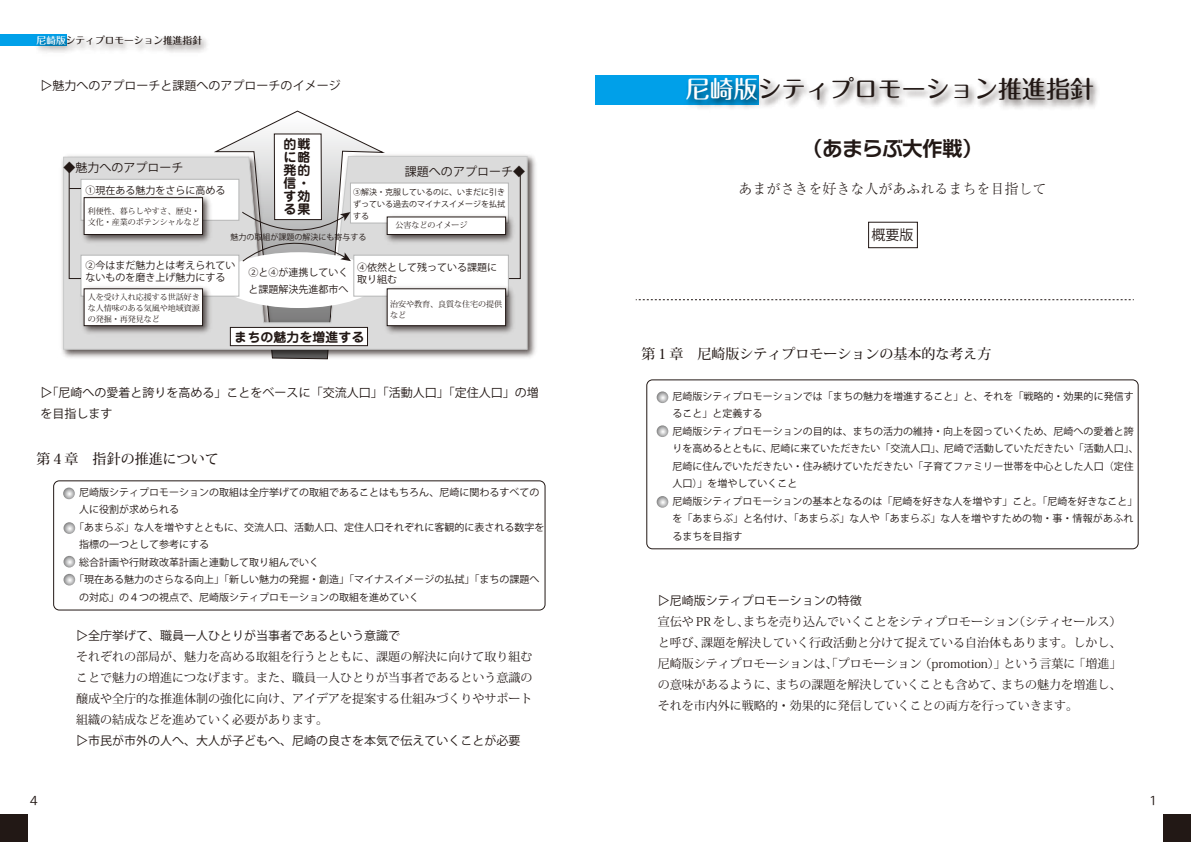
<style>
.page{position:relative;width:1191px;height:842px;background:#fff}
.page>*{position:absolute;margin:0;border:0;box-sizing:border-box;transform-origin:0 0}
.t1{font:500 24px "Maru Fo Pro";color:#221815}
.t2{font:700 20px "Typelabo N Std De";color:#221815}
.t3{font:500 14px "Koz Min Pr 6 N";color:#221815}
.t4{font:300 14px "Ryumin Pro";color:#221815}
.t5{font:14px "Koz Go Pr 6 N";color:#221815}
.t6{font:700 13px/13px "Jun 501 Pro";color:#221815}
.t7{font:12px/21px "Koz Min Pro";color:#221815;text-align:justify}
.t8{font:12px/21px "Koz Go Pro";color:#221815}
.t9{font:12px "Koz Go Pr 6 N";color:#221815}
.t10{font:10px/17.5px "Koz Go Pr 6 N";color:#221815}
.t11{font:500 9.7px "Maru Fo Pro";color:#221815}
.t12{font:8px/11px "Koz Min Pro";color:#221815}
.t13{font:8px/12px "Koz Go Pr 6 N";color:#221815;text-align:justify}
.s1{color:#fff}
.s2{font-family:"Shin Go Pro De"}
</style>
<div class="page">
<div style="left:595px;top:75px;width:164px;height:29px;background:#00a0e9"></div>
<img style="left:680px;top:78px;width:418px;height:31px">
<div style="left:1163px;top:814px;width:28px;height:27px;background:#221815"></div>
<div style="left:0;top:814px;width:28px;height:27px;background:#221815"></div>
<div style="left:0;top:34px;width:66px;height:12px;background:#00a0e9"></div>
<img style="left:37px;top:34px;width:170px;height:19px">
<div style="left:53px;top:480px;width:492px;height:130px;border:1px solid #221815;border-radius:6px"></div>
<svg style="left:63px;top:488px;width:12px;height:11px"></svg>
<svg style="left:63px;top:522px;width:12px;height:12px"></svg>
<svg style="left:63px;top:556px;width:12px;height:11px"></svg>
<svg style="left:63px;top:574px;width:12px;height:11px"></svg>
<svg style="left:218px;top:110px;width:161px;height:40px"></svg>
<img style="left:61px;top:150px;width:475px;height:210px">
<svg style="left:63px;top:155px;width:465px;height:195px;background:#d5d5d5"></svg>
<div style="left:219px;top:252px;width:159px;height:56px;background:#fff;border-radius:50%"></div>
<div style="left:80px;top:255px;width:159px;height:42px;background:#fff;border:1px solid #b5b6b6"></div>
<div style="left:80px;top:179px;width:159px;height:42px;background:#fff;border:1px solid #b5b6b6"></div>
<div style="left:350px;top:183px;width:159px;height:41px;background:#fff;border:1px solid #b5b6b6"></div>
<svg style="left:68px;top:169px;width:14px;height:111px"></svg>
<svg style="left:507px;top:171px;width:14px;height:109px"></svg>
<img style="left:381px;top:211px;width:136px;height:35px">
<div style="left:387px;top:217px;width:119px;height:18px;background:#fff;border:1px solid #221815"></div>
<img style="left:78px;top:283px;width:136px;height:54px">
<div style="left:84px;top:289px;width:119px;height:37px;background:#fff;border:1px solid #221815"></div>
<div style="left:353px;top:255px;width:156px;height:42px;background:#fff;border:1px solid #b5b6b6"></div>
<img style="left:381px;top:283px;width:136px;height:54px">
<div style="left:387px;top:289px;width:119px;height:37px;background:#fff;border:1px solid #221815"></div>
<img style="left:78px;top:192px;width:136px;height:54px">
<div style="left:84px;top:197px;width:119px;height:38px;background:#fff;border:1px solid #221815"></div>
<svg style="left:241px;top:133px;width:110px;height:129px"></svg>
<div style="left:230px;top:327px;width:138px;height:19px;background:#fff;border:1px solid #221815"></div>
<div style="left:868px;top:222px;width:50px;height:26px;border:1px solid #221815"></div>
<div style="left:646px;top:379px;width:492px;height:170px;border:1px solid #221815;border-radius:6px"></div>
<svg style="left:656px;top:391px;width:12px;height:12px"></svg>
<svg style="left:656px;top:425px;width:12px;height:12px"></svg>
<svg style="left:656px;top:496px;width:12px;height:12px"></svg>
<svg style="left:636px;top:299px;width:497px;height:1px"></svg>
<p class="t11" style="left:37px;top:32px;width:167px"><span class="s1">尼崎版</span>シティプロモーション推進指針</p>
<p class="t8" style="left:41px;top:75px;width:302px">▷魅力へのアプローチと課題へのアプローチのイメージ</p>
<h3 class="t6" style="left:283px;top:136px;width:28px">的戦に略発的信・す効る果</h3>
<p class="t9" style="left:64px;top:161px;width:122px">◆魅力へのアプローチ</p>
<p class="t9" style="left:405px;top:165px;width:121px">課題へのアプローチ◆</p>
<p class="t10" style="left:85px;top:182px;width:141px">①現在ある魅力をさらに高める</p>
<p class="t13" style="left:353px;top:186px;width:153px">③解決・克服しているのに、いまだに引きずっている過去のマイナスイメージを払拭する</p>
<p class="t12" style="left:88px;top:205px;width:113px">利便性、暮らしやすさ、歴史・文化・産業のポテンシャルなど</p>
<p class="t12" style="left:395px;top:219px;width:73px">公害などのイメージ</p>
<p class="t13" style="left:230px;top:231px;width:137px">魅力の取組が課題の解決にも寄与する</p>
<p class="t10" style="left:357px;top:261px;width:141px;line-height:12px">④依然として残っている課題に取り組む</p>
<p class="t12" style="left:390px;top:298px;width:113px">治安や教育、良質な住宅の提供など</p>
<p class="t10" style="left:85px;top:260px;width:151px;line-height:12px">②今はまだ魅力とは考えられていないものを磨き上げ魅力にする</p>
<p class="t10" style="left:248px;top:263px;width:101px">②と④が連携していくと課題解決先進都市へ</p>
<p class="t12" style="left:88px;top:291px;width:113px;text-align:justify">人を受け入れ応援する世話好きな人情味のある気風や地域資源の発掘・再発見など</p>
<h3 class="t6" style="left:234px;top:329px;width:132px">まちの魅力を増進する</h3>
<p class="t8" style="left:41px;top:383px;width:500px">▷「尼崎への愛着と誇りを高める」ことをベースに「交流人口」「活動人口」「定住人口」の増を目指します</p>
<h3 class="t3" style="left:37px;top:451px;width:183px">第４章　指針の推進について</h3>
<p class="t10" style="left:79px;top:484px;width:461px">尼崎版シティプロモーションの取組は全庁挙げての取組であることはもちろん、尼崎に関わるすべての</p>
<p class="t10" style="left:79px;top:501px;width:102px">人に役割が求められる</p>
<p class="t10" style="left:74px;top:519px;width:471px">「あまらぶ」な人を増やすとともに、交流人口、活動人口、定住人口それぞれに客観的に表される数字を</p>
<p class="t10" style="left:79px;top:536px;width:132px">指標の一つとして参考にする</p>
<p class="t10" style="left:79px;top:554px;width:242px">総合計画や行財政改革計画と連動して取り組んでいく</p>
<p class="t10" style="left:74px;top:571px;width:466px">「現在ある魅力のさらなる向上」「新しい魅力の発掘・創造」「マイナスイメージの払拭」「まちの課題へ</p>
<p class="t10" style="left:79px;top:589px;width:342px">の対応」の４つの視点で、尼崎版シティプロモーションの取組を進めていく</p>
<p class="t8" style="left:76px;top:626px;width:326px">▷全庁挙げて、職員一人ひとりが当事者であるという意識で</p>
<p class="t7" style="left:76px;top:646px;width:458px">それぞれの部局が、魅力を高める取組を行うとともに、課題の解決に向けて取り組むことで魅力の増進につなげます。また、職員一人ひとりが当事者であるという意識の醸成や全庁的な推進体制の強化に向け、アイデアを提案する仕組みづくりやサポート組織の結成などを進めていく必要があります。</p>
<p class="t8" style="left:76px;top:731px;width:446px">▷市民が市外の人へ、大人が子どもへ、尼崎の良さを本気で伝えていくことが必要</p>
<h1 class="t1" style="left:686px;top:70px;width:409px"><span class="s1">尼崎版</span>シティプロモーション推進指針</h1>
<h2 class="t2" style="left:802px;top:134px;width:181px">（あまらぶ<span class="s2">大作戦</span>）</h2>
<h3 class="t4" style="left:738px;top:177px;width:309px">あまがさきを好きな人があふれるまちを目指して</h3>
<h3 class="t5" style="left:871px;top:227px;width:43px">概要版</h3>
<h3 class="t3" style="left:641px;top:346px;width:351px">第１章　尼崎版シティプロモーションの基本的な考え方</h3>
<p class="t10" style="left:672px;top:387px;width:468px">尼崎版シティプロモーションでは「まちの魅力を増進すること」と、それを「戦略的・効果的に発信すること」と定義する<br>尼崎版シティプロモーションの目的は、まちの活力の維持・向上を図っていくため、尼崎への愛着と誇りを高めるとともに、尼崎に来ていただきたい「交流人口」、尼崎で活動していただきたい「活動人口」、尼崎に住んでいただきたい・住み続けていただきたい「子育てファミリー世帯を中心とした人口（定住人口）」を増やしていくこと<br>尼崎版シティプロモーションの基本となるのは「尼崎を好きな人を増やす」こと。「尼崎を好きなこと」を「あまらぶ」と名付け、「あまらぶ」な人や「あまらぶ」な人を増やすための物・事・情報があふれるまちを目指す</p>
<p class="t8" style="left:658px;top:590px;width:205px">▷尼崎版シティプロモーションの特徴</p>
<p class="t7" style="left:658px;top:611px;width:465px">宣伝や PR をし、まちを売り込んでいくことをシティプロモーション（シティセールス）と呼び、課題を解決していく行政活動と分けて捉えている自治体もあります。しかし、尼崎版シティプロモーションは、「プロモーション（promotion）」という言葉に「増進」の意味があるように、まちの課題を解決していくことも含めて、まちの魅力を増進し、それを市内外に戦略的・効果的に発信していくことの両方を行っていきます。</p>
<p class="t9" style="left:28px;top:794px;width:13px">４</p>
<p class="t9" style="left:1147px;top:794px;width:13px">１</p>
</div>
